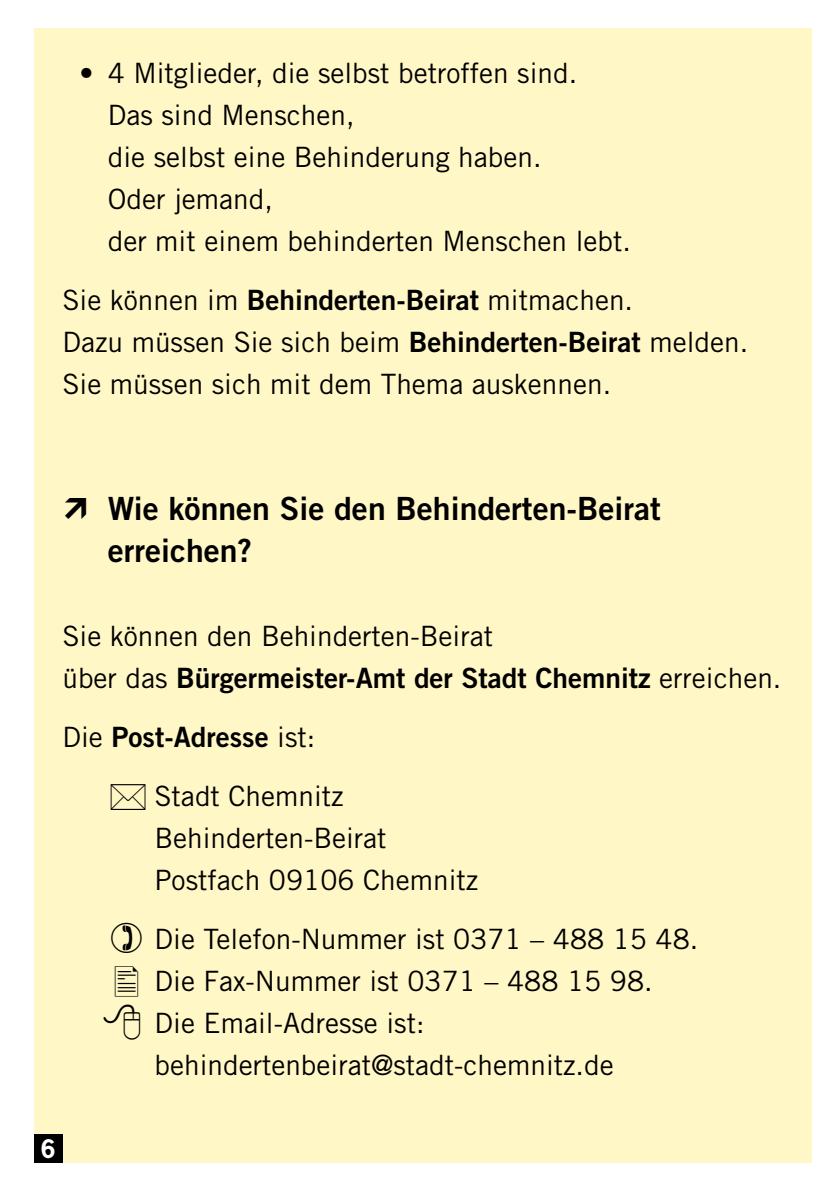
<style>
.page{position:relative;width:840px;height:1191px;background:#fff}
.page>*{position:absolute;margin:0;border:0;box-sizing:border-box;transform-origin:0 0}
.t1{font:32px/42px "Trade Gothic LT Std Bd 2";color:#000}
.t2{font:28px/42px "Trade Gothic LT Std";color:#000}
.t3{font:28px/59px "Trade Gothic LT Std Bd 2";color:#000}
.t4{font:700 24px "News Gothic Std";color:#fff}
.s1{font-family:"Trade Gothic LT Std Bd 2"}
.s2{font-family:"Trade Gothic LT Std"}
</style>
<div class="page">
<div style="left:34px;top:28px;width:777px;height:1134px;background:#fff7c6"></div>
<div style="left:34px;top:1134px;width:28px;height:28px;background:#000"></div>
<p class="t2" style="left:108px;top:51px;width:524px;text-indent:-28px">• 4 Mitglieder, die selbst betroffen sind.<br>Das sind Menschen,<br>die selbst eine Behinderung haben.<br>Oder jemand,<br>der mit einem behinderten Menschen lebt.</p>
<p class="t2" style="left:62px;top:278px;width:687px">Sie können im <span class="s1">Behinderten-Beirat</span> mitmachen.<br>Dazu müssen Sie sich beim <span class="s1">Behinderten-Beirat</span> melden.<br>Sie müssen sich mit dem Thema auskennen.</p>
<p class="t1" style="left:108px;top:487px;width:554px">Wie können Sie den Behinderten-Beirat erreichen?</p>
<p class="t2" style="left:62px;top:614px;width:432px">Sie können den Behinderten-Beirat</p>
<p class="t3" style="left:62px;top:648px;width:720px"><span class="s2">über das</span> Bürgermeister-Amt der Stadt Chemnitz <span class="s2">erreichen.<br>Die</span> Post-Adresse <span class="s2">ist:</span></p>
<p class="t2" style="left:154px;top:774px;width:325px">Stadt Chemnitz<br>Behinderten-Beirat<br>Postfach 09106 Chemnitz</p>
<p class="t2" style="left:154px;top:917px;width:545px">Die Telefon-Nummer ist 0371 – 488 15 48.<br>Die Fax-Nummer ist 0371 – 488 15 98.<br>Die Email-Adresse ist: behindertenbeirat@stadt-chemnitz.de</p>
<p class="t4" style="left:41px;top:1133px;width:16px">6</p>
</div>
